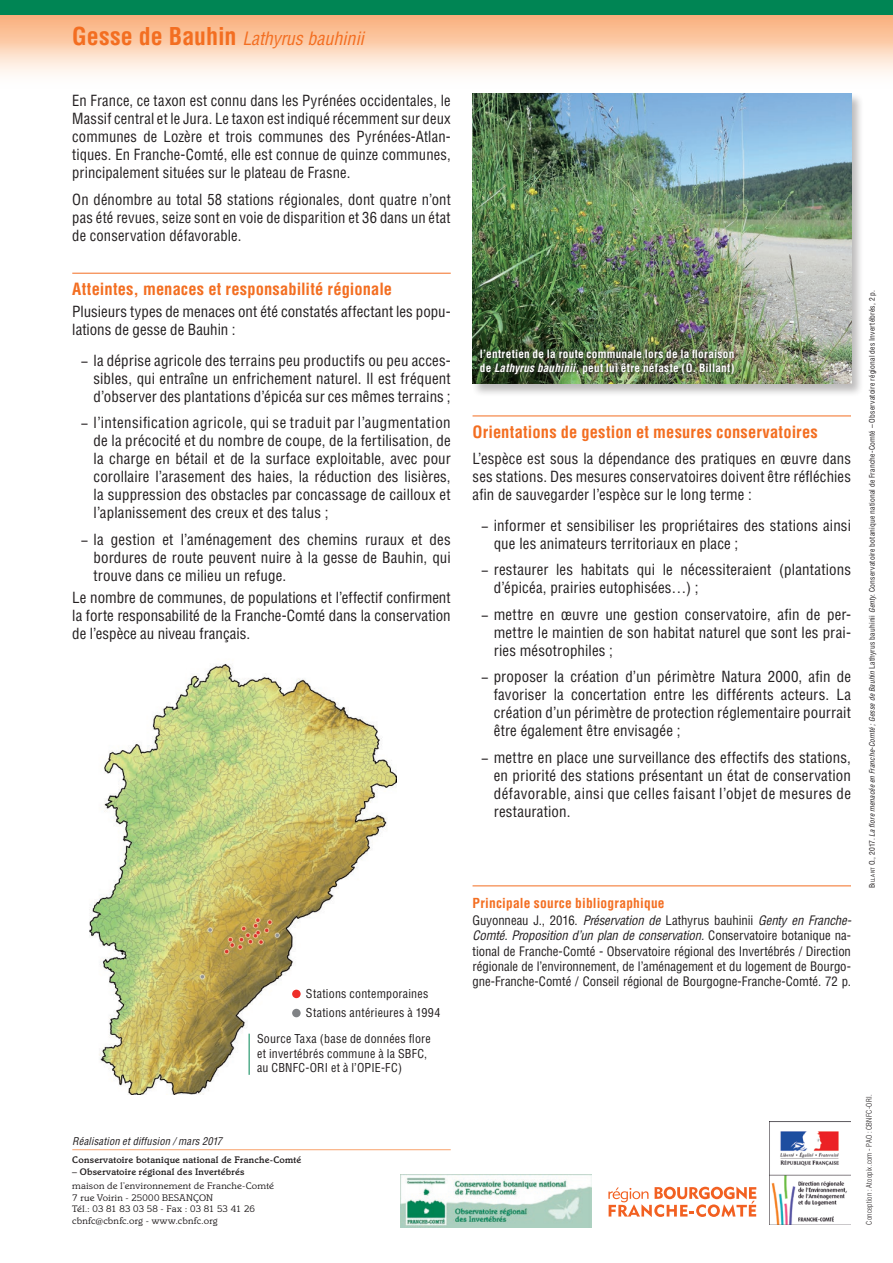
<style>
.page{position:relative;width:893px;height:1263px;background:#fff}
.page>*{position:absolute;margin:0;border:0;box-sizing:border-box;transform-origin:0 0}
.Titre_Nom_Commun{font:italic condensed 18px "Helvetica";color:#f36e21}
.Titre_2{font:700 condensed 16.5px "Helvetica";letter-spacing:.01em;color:#f36e21}
.TEXTE{font:condensed 15px/18px "Helvetica";letter-spacing:.01em;color:#231f20;text-align:justify}
.Titre_sources_biblio{font:700 condensed 13.5px "Helvetica";letter-spacing:.015em;color:#f36e21}
.Biblio{font:condensed 12.75px/15.3px "Helvetica";letter-spacing:-.005em;color:#231f20}
.Légende_photo__noire{font:condensed 12px/14.4px "Helvetica";letter-spacing:.02em;color:#231f20}
.Légende_photo__blanc{font:700 condensed 11.25px/13.5px "Helvetica";letter-spacing:.025em;color:#fff}
.Realisation_et_diffu{font:italic condensed 10.5px "Helvetica";letter-spacing:.015em;color:#231f20}
.Adresse{font:9.75px "Italia";letter-spacing:.02em;color:#231f20}
.CBNFC-ORI{font:500 9.75px "Italia";letter-spacing:.025em;color:#231f20}
.TEXTE-2{font:condensed 7.5px "Helvetica";letter-spacing:.03em;color:#231f20}
.Crédits{font:300 condensed 7.5px "Helvetica";letter-spacing:.03em;color:#231f20}
.s1{font-weight:700;font-style:normal;font-size:24px}
.s2{font-style:italic}
.s3{font-size:5.25px}
</style>
<div class="page">
<svg style="left:0;top:15px;width:893px;height:60px;background:#fbd2b5"></svg>
<div style="left:0;top:0;width:893px;height:15px;background:#008554"></div>
<hr style="left:72px;top:1149px;width:379px;height:1px;background:#f9a46e">
<img style="left:400px;top:1175px;width:192px;height:52px">
<svg style="left:608px;top:1187px;width:148px;height:30px"></svg>
<img style="left:770px;top:1121px;width:80px;height:104px">
<hr style="left:72px;top:273px;width:379px;height:1px;background:#f36e21">
<hr style="left:472px;top:416px;width:379px;height:1px;background:#f36e21">
<hr style="left:472px;top:885px;width:379px;height:1px;background:#f36e21">
<div style="left:472px;top:93px;width:393px;height:304px;background:#231f20;opacity:.3"></div>
<img style="left:472px;top:94px;width:379px;height:290px">
<img style="left:89px;top:664px;width:308px;height:431px">
<hr style="left:249px;top:1034px;width:1px;height:41px;background:#008554">
<div style="left:292px;top:1009px;width:9px;height:8px;background:#808285;border-radius:50%"></div>
<div style="left:292px;top:990px;width:9px;height:8px;background:#ee2e29;border-radius:50%"></div>
<img style="left:477px;top:346px;width:260px;height:31px">
<p class="Titre_Nom_Commun" style="left:72px;top:27px;width:293px"><span class="s1">Gesse de Bauhin</span> Lathyrus bauhinii</p>
<p class="TEXTE" style="left:72px;top:92px;width:380px">En France, ce taxon est connu dans les Pyrénées occidentales, le Massif central et le Jura. Le taxon est indiqué récemment sur deux communes de Lozère et trois communes des Pyrénées-Atlan&shy;tiques. En Franche-Comté, elle est connue de quinze communes, principalement situées sur le plateau de Frasne.</p>
<p class="TEXTE" style="left:72px;top:190px;width:380px">On dénombre au total 58 stations régionales, dont quatre n’ont pas été revues, seize sont en voie de disparition et 36 dans un état de conservation défavorable.</p>
<p class="Titre_2" style="left:72px;top:278px;width:321px">Atteintes, menaces et responsabilité régionale</p>
<p class="TEXTE" style="left:72px;top:302px;width:380px">Plusieurs types de menaces ont été constatés affectant les popu&shy;lations de gesse de Bauhin :</p>
<p class="TEXTE" style="left:94px;top:351px;width:359px;text-indent:-13px">− la déprise agricole des terrains peu productifs ou peu acces&shy;sibles, qui entraîne un enfrichement naturel. Il est fréquent d’observer des plantations d’épicéa sur ces mêmes terrains ;</p>
<p class="TEXTE" style="left:94px;top:414px;width:359px;text-indent:-13px">− l’intensification agricole, qui se traduit par l’augmentation de la précocité et du nombre de coupe, de la fertilisation, de la charge en bétail et de la surface exploitable, avec pour corollaire l’arasement des haies, la réduction des lisières, la suppression des obstacles par concassage de cailloux et l’aplanissement des creux et des talus ;</p>
<p class="TEXTE" style="left:94px;top:530px;width:359px;text-indent:-13px">− la gestion et l’aménagement des chemins ruraux et des bordures de route peuvent nuire à la gesse de Bauhin, qui trouve dans ce milieu un refuge.</p>
<p class="TEXTE" style="left:72px;top:589px;width:380px">Le nombre de communes, de populations et l’effectif confirment la forte responsabilité de la Franche-Comté dans la conservation de l’espèce au niveau français.</p>
<p class="Légende_photo__noire" style="left:306px;top:987px;width:124px">Stations contemporaines</p>
<p class="Légende_photo__noire" style="left:306px;top:1005px;width:136px">Stations antérieures à 1994</p>
<p class="Légende_photo__noire" style="left:257px;top:1031px;width:175px">Source Taxa (base de données flore et invertébrés commune à la SBFC, au CBNFC-ORI et à l’OPIE-FC)</p>
<p class="Realisation_et_diffu" style="left:72px;top:1135px;width:151px">Réalisation et diffusion / mars 2017</p>
<p class="CBNFC-ORI" style="left:72px;top:1154px;width:230px">Conservatoire botanique national de Franche-Comté</p>
<p class="CBNFC-ORI" style="left:72px;top:1166px;width:174px">– Observatoire régional des Invertébrés</p>
<p class="Adresse" style="left:72px;top:1180px;width:203px">maison de l’environnement de Franche-Comté</p>
<p class="Adresse" style="left:72px;top:1191px;width:143px">7 rue Voirin - 25000 BESANÇON</p>
<p class="Adresse" style="left:72px;top:1203px;width:184px">Tél.: 03 81 83 03 58 - Fax : 03 81 53 41 26</p>
<p class="Adresse" style="left:72px;top:1215px;width:147px">cbnfc@cbnfc.org - www.cbnfc.org</p>
<p class="Légende_photo__blanc" style="left:480px;top:347px;width:256px">l’entretien de la route communale lors de la floraison de <span class="s2">Lathyrus bauhinii</span>, peut lui être néfaste (O. Billant)</p>
<p class="Titre_2" style="left:472px;top:421px;width:347px">Orientations de gestion et mesures conservatoires</p>
<p class="TEXTE" style="left:472px;top:449px;width:380px">L’espèce est sous la dépendance des pratiques en œuvre dans ses stations. Des mesures conservatoires doivent être réfléchies afin de sauvegarder l’espèce sur le long terme :</p>
<p class="TEXTE" style="left:494px;top:516px;width:359px;text-indent:-13px">− informer et sensibiliser les propriétaires des stations ainsi que les animateurs territoriaux en place ;</p>
<p class="TEXTE" style="left:494px;top:561px;width:359px;text-indent:-13px">− restaurer les habitats qui le nécessiteraient (plantations d’épicéa, prairies eutophisées…) ;</p>
<p class="TEXTE" style="left:494px;top:605px;width:359px;text-indent:-13px">− mettre en œuvre une gestion conservatoire, afin de per&shy;mettre le maintien de son habitat naturel que sont les prai&shy;ries mésotrophiles ;</p>
<p class="TEXTE" style="left:494px;top:668px;width:359px;text-indent:-13px">− proposer la création d’un périmètre Natura 2000, afin de favoriser la concertation entre les différents acteurs. La création d’un périmètre de protection réglementaire pourrait être également être envisagée ;</p>
<p class="TEXTE" style="left:494px;top:748px;width:359px;text-indent:-13px">− mettre en place une surveillance des effectifs des stations, en priorité des stations présentant un état de conservation défavorable, ainsi que celles faisant l’objet de mesures de restauration.</p>
<p class="Titre_sources_biblio" style="left:472px;top:894px;width:194px">Principale source bibliographique</p>
<p class="Biblio" style="left:472px;top:912px;width:380px">Guyonneau J., 2016. <span class="s2">Préservation de</span> Lathyrus bauhinii <span class="s2">Genty en Franche-Comté. Proposition d’un plan de conservation.</span> Conservatoire botanique na&shy;tional de Franche-Comté - Observatoire régional des Invertébrés / Direction régionale de l’environnement, de l’aménagement et du logement de Bourgo&shy;gne-Franche-Comté / Conseil régional de Bourgogne-Franche-Comté. 72 p.</p>
<p class="TEXTE-2" style="left:867px;top:888px;width:600px;rotate:-90deg">B<span class="s3">illant</span> O., 2017. <span class="s2">La flore menacée en Franche-Comté ; Gesse de Bauhin</span> Lathyrus bauhinii <span class="s2">Genty</span>. Conservatoire botanique national de Franche-Comté – Observatoire régional des Invertébrés, 2 p.</p>
<p class="Crédits" style="left:864px;top:1225px;width:131px;rotate:-90deg">Conception : Atoopix.com - PAO : CBNFC-ORI.</p>
</div>
